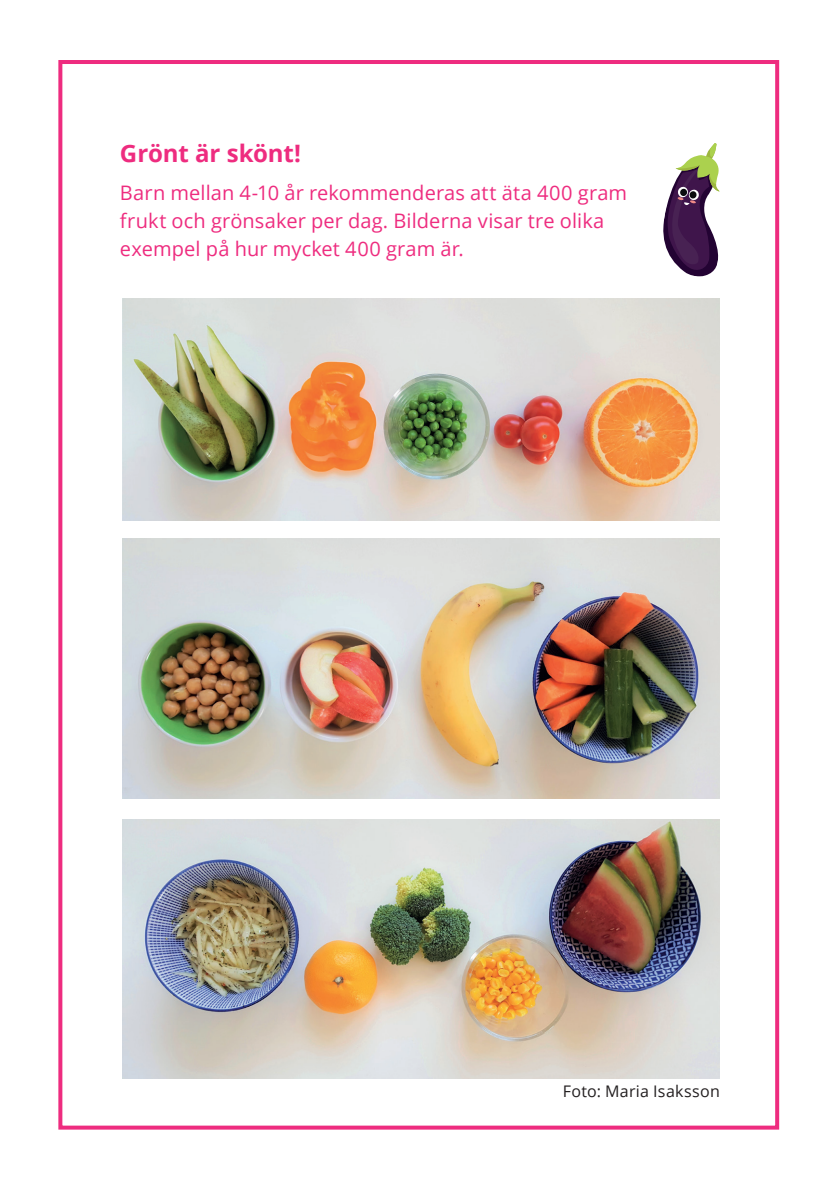
<style>
.page{position:relative;width:840px;height:1191px;background:#fff}
.page>*{position:absolute;margin:0;border:0;box-sizing:border-box;transform-origin:0 0}
.t1{font:700 24px "Open Sans";letter-spacing:-.005em;color:#ee2c7f}
.t2{font:20px/28px "Open Sans";letter-spacing:.005em;color:#ee2c7f}
.t3{font:16px "Open Sans";letter-spacing:.015em;color:#231f20}
</style>
<div class="page">
<img style="left:123px;top:298px;width:596px;height:222px">
<img style="left:123px;top:539px;width:596px;height:259px">
<img style="left:123px;top:819px;width:596px;height:260px">
<div style="left:58px;top:60px;width:720px;height:1069px;border:4px solid #ee2c7f"></div>
<svg style="left:663px;top:143px;width:57px;height:134px"></svg>
<p class="t1" style="left:120px;top:137px;width:182px">Grönt är skönt!</p>
<p class="t2" style="left:120px;top:178px;width:508px">Barn mellan 4-10 år rekommenderas att äta 400 gram frukt och grönsaker per dag. Bilderna visar tre olika exempel på hur mycket 400 gram är.</p>
<p class="t3" style="left:562px;top:1079px;width:159px">Foto: Maria Isaksson</p>
</div>
